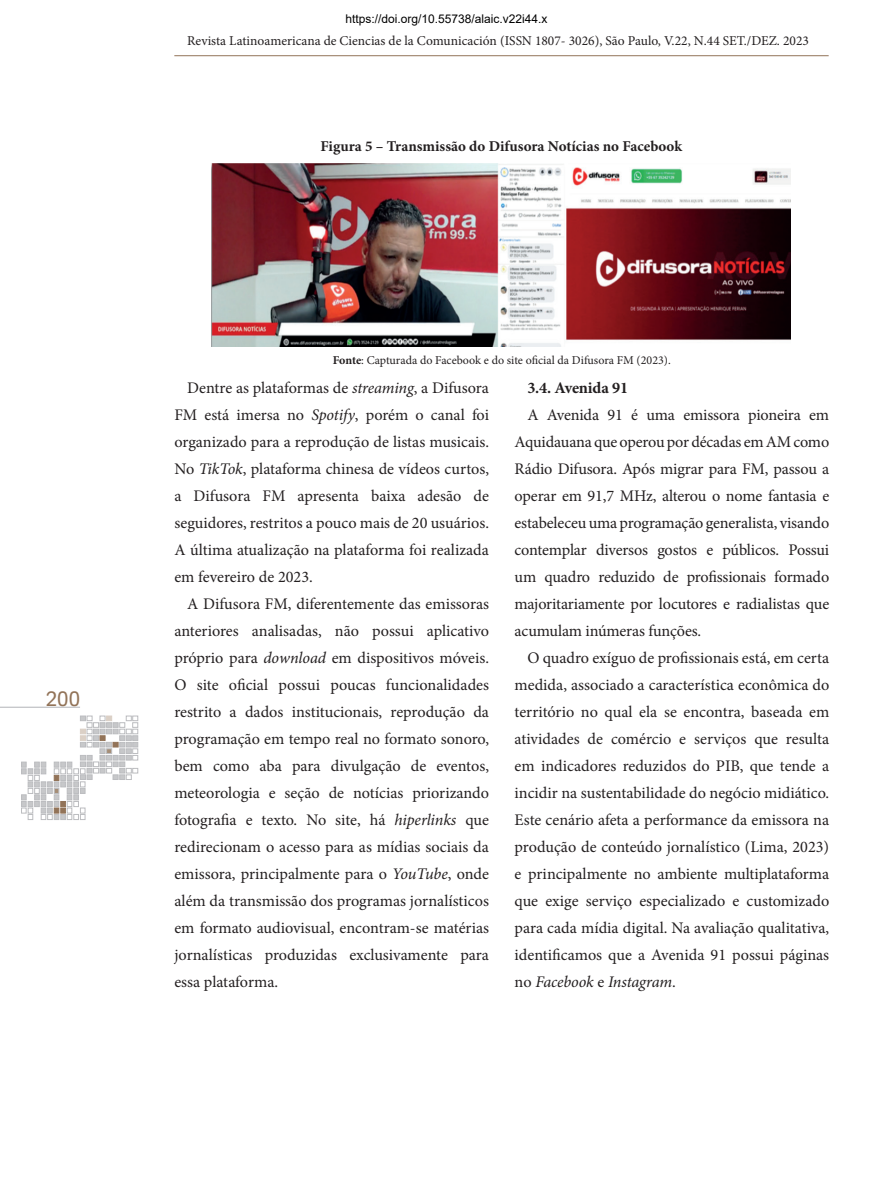
<style>
.page{position:relative;width:893px;height:1191px;background:#fff}
.page>*{position:absolute;margin:0;border:0;box-sizing:border-box;transform-origin:0 0}
.t1{font:21px "Istok Web";color:#927358}
.t2{font:16.2px/27px "Minion Pro";color:#231f20;text-align:justify}
.t3{font:700 16.2px "Minion Pro";letter-spacing:-.01em;color:#231f20}
.t4{font:700 15px "Minion Pro";color:#231f20}
.t5{font:13.5px "Minion Pro";color:#231f20}
.t6{font:12px "Minion Pro";color:#231f20}
.t7{font:12px "Arial";color:#000}
.s1{font-weight:700}
.s2{font-style:italic}
</style>
<div class="page">
<svg style="left:21px;top:716px;width:117px;height:103px"></svg>
<hr style="left:0;top:707px;width:80px;height:1px;background:#b2b3b7">
<hr style="left:174px;top:55px;width:655px;height:1px;background:#927358">
<img style="left:211px;top:163px;width:580px;height:183px">
<p class="t1" style="left:46px;top:684px;width:36px">200</p>
<p class="t7" style="left:345px;top:11px;width:204px">https://doi.org/10.55738/alaic.v22i44.x</p>
<p class="t5" style="left:187px;top:32px;width:623px">Revista Latinoamericana de Ciencias de la Comunicación (ISSN 1807- 3026), São Paulo, V.22, N.44 SET./DEZ. 2023</p>
<p class="t4" style="left:320px;top:136px;width:363px">Figura 5 – Transmissão do Difusora Notícias no Facebook</p>
<p class="t6" style="left:333px;top:352px;width:339px"><span class="s1">Fonte</span>: Capturada do Facebook e do site oficial da Difusora FM (2023).</p>
<p class="t2" style="left:174px;top:374px;width:316px;text-indent:13px">Dentre as plataformas de <span class="s2">streaming</span>, a Difusora FM está imersa no <span class="s2">Spotify</span>, porém o canal foi organizado para a reprodução de listas musicais.<br>No <span class="s2">TikTok</span>, plataforma chinesa de vídeos curtos, a Difusora FM apresenta baixa adesão de seguidores, restritos a pouco mais de 20 usuários.<br>A última atualização na plataforma foi realizada em fevereiro de 2023.</p>
<p class="t2" style="left:174px;top:590px;width:316px;text-indent:13px">A Difusora FM, diferentemente das emissoras anteriores analisadas, não possui aplicativo próprio para <span class="s2">download</span> em dispositivos móveis.<br>O site oficial possui poucas funcionalidades restrito a dados institucionais, reprodução da programação em tempo real no formato sonoro, bem como aba para divulgação de eventos, meteorologia e seção de notícias priorizando fotografia e texto. No site, há <span class="s2">hiperlinks</span> que redirecionam o acesso para as mídias sociais da emissora, principalmente para o <span class="s2">YouTube</span>, onde além da transmissão dos programas jornalísticos em formato audiovisual, encontram-se matérias jornalísticas produzidas exclusivamente para essa plataforma.</p>
<p class="t3" style="left:527px;top:376px;width:102px">3.4. Avenida 91</p>
<p class="t2" style="left:515px;top:401px;width:316px;text-indent:13px">A Avenida 91 é uma emissora pioneira em Aquidauana que operou por décadas em AM como Rádio Difusora. Após migrar para FM, passou a operar em 91,7 MHz, alterou o nome fantasia e estabeleceu uma programação generalista, visando contemplar diversos gostos e públicos. Possui um quadro reduzido de profissionais formado majoritariamente por locutores e radialistas que acumulam inúmeras funções.</p>
<p class="t2" style="left:515px;top:644px;width:316px;text-indent:13px">O quadro exíguo de profissionais está, em certa medida, associado a característica econômica do território no qual ela se encontra, baseada em atividades de comércio e serviços que resulta em indicadores reduzidos do PIB, que tende a incidir na sustentabilidade do negócio midiático.<br>Este cenário afeta a performance da emissora na produção de conteúdo jornalístico (Lima, 2023) e principalmente no ambiente multiplataforma que exige serviço especializado e customizado para cada mídia digital. Na avaliação qualitativa, identificamos que a Avenida 91 possui páginas no <span class="s2">Facebook</span> e <span class="s2">Instagram</span>.</p>
</div>
